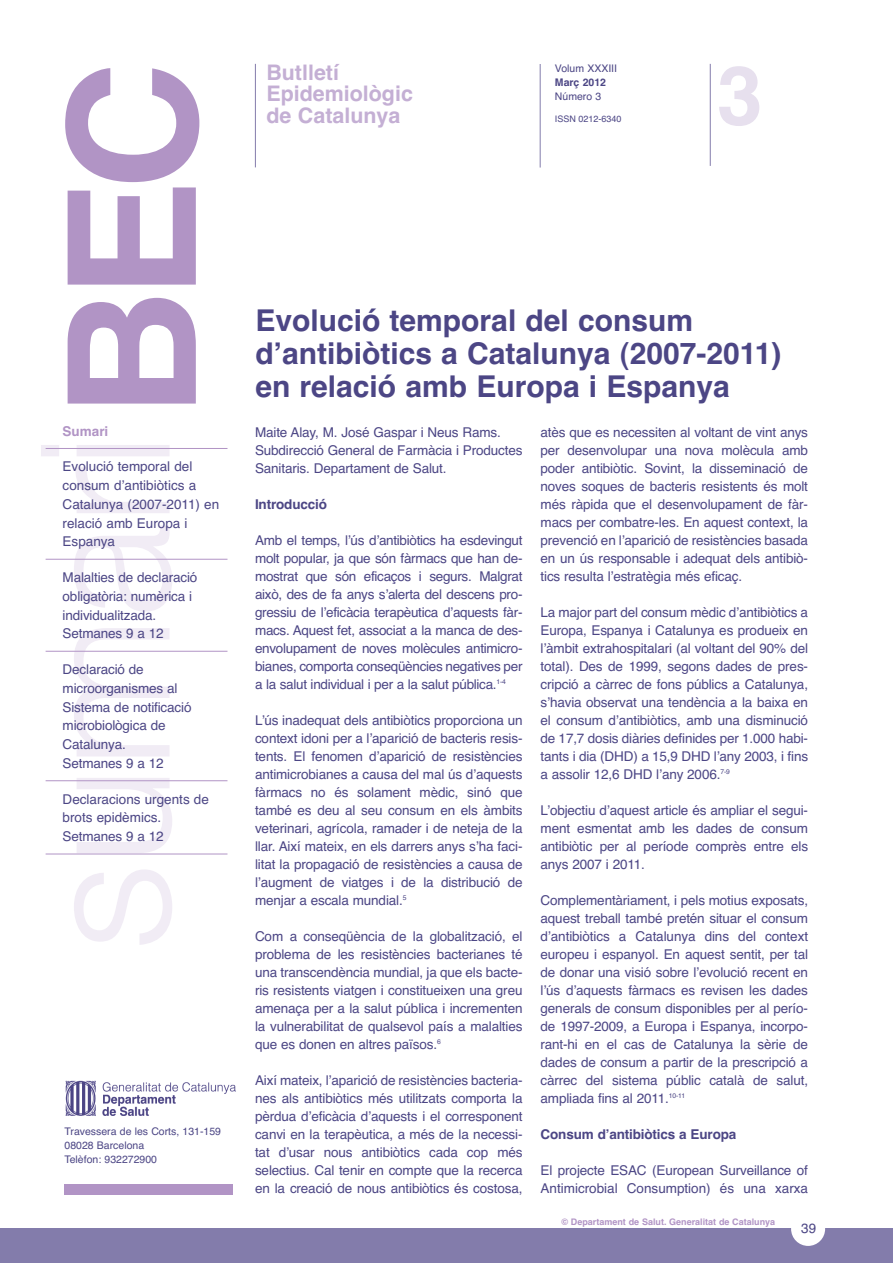
<style>
.page{position:relative;width:893px;height:1263px;background:#fff}
.page>*{position:absolute;margin:0;border:0;box-sizing:border-box;transform-origin:0 0}
.t1{font:700 178.05px "Helvetica";color:#b194c5}
.t2{font:700 82.05px "Helvetica";color:#e7e0ee}
.t3{font:700 30px/33px "Helvetica";color:#4c4685}
.t4{font:700 21.45px/21.5px "Helvetica";color:#c4afd4}
.t5{font:13.5px/18px "Helvetica";letter-spacing:-.01em;color:#4c4685;text-align:justify}
.t6{font:700 13.5px "Helvetica";letter-spacing:-.01em;color:#4c4685}
.t7{font:700 13.5px "Helvetica";color:#b194c5}
.t8{font:10.5px/14.2px "Helvetica";color:#4c4685}
.t9{font:700 10.5px "Helvetica";color:#4c4685}
.t10{font:700 9px "Helvetica";color:#b194c5}
.t11{font:9px "Helvetica";color:#4c4685}
</style>
<div class="page">
<div style="left:0;top:1229px;width:892px;height:34px;background:#837cab"></div>
<hr style="left:709px;top:64px;width:1px;height:102px;background:#837cab">
<div style="left:64px;top:1184px;width:169px;height:11px;background:#b194c5"></div>
<hr style="left:255px;top:64px;width:1px;height:103px;background:#837cab">
<img style="left:65px;top:1080px;width:171px;height:36px">
<hr style="left:539px;top:64px;width:1px;height:104px;background:#837cab">
<svg style="left:41px;top:445px;width:131px;height:500px"></svg>
<hr style="left:46px;top:448px;width:181px;height:1px;background:#b194c5">
<hr style="left:46px;top:559px;width:181px;height:1px;background:#b194c5">
<hr style="left:46px;top:651px;width:181px;height:1px;background:#b194c5">
<hr style="left:46px;top:780px;width:181px;height:1px;background:#b194c5">
<hr style="left:46px;top:854px;width:181px;height:1px;background:#b194c5">
<div style="left:791px;top:1212px;width:34px;height:34px;background:#fff;border-radius:50%"></div>
<h1 class="t1" style="left:68px;top:418px;width:358px;rotate:-90deg">BEC</h1>
<h3 class="t4" style="left:266px;top:64px;width:148px">Butlletí<br>Epidemiològic de Catalunya</h3>
<p class="t8" style="left:555px;top:62px;width:64px">Volum XXXIII</p>
<p class="t9" style="left:555px;top:78px;width:53px">Març 2012</p>
<p class="t8" style="left:555px;top:90px;width:48px">Número 3</p>
<p class="t11" style="left:555px;top:116px;width:68px">ISSN 0212-6340</p>
<h2 class="t2" style="left:717px;top:66px;width:47px">3</h2>
<h3 class="t3" style="left:255px;top:307px;width:527px">Evolució temporal del consum dʼantibiòtics a Catalunya (2007-2011) en relació amb Europa i Espanya</h3>
<p class="t7" style="left:63px;top:426px;width:47px">Sumari</p>
<p class="t5" style="left:63px;top:459px;width:158px;line-height:18.8px;text-align:left">Evolució temporal del consum dʼantibiòtics a<br>Catalunya (2007-2011) en relació amb Europa i<br>Espanya</p>
<p class="t5" style="left:63px;top:569px;width:136px;line-height:18.8px;text-align:left">Malalties de declaració obligatòria: numèrica i individualitzada.<br>Setmanes 9 a 12</p>
<p class="t5" style="left:63px;top:661px;width:130px;line-height:18.8px;text-align:left">Declaració de microorganismes al<br>Sistema de notificació microbiològica de<br>Catalunya.<br>Setmanes 9 a 12</p>
<p class="t5" style="left:63px;top:791px;width:148px;line-height:18.8px;text-align:left">Declaracions urgents de brots epidèmics.<br>Setmanes 9 a 12</p>
<p class="t8" style="left:64px;top:1125px;width:158px">Travessera de les Corts, 131-159<br>08028 Barcelona<br>Telèfon: 932272900</p>
<p class="t5" style="left:255px;top:424px;width:269px;text-align:left">Maite Alay, M. José Gaspar i Neus Rams.<br>Subdirecció General de Farmàcia i Produc tes<br>Sanitaris. Departament de Salut.</p>
<p class="t6" style="left:255px;top:499px;width:73px">Introducció</p>
<p class="t5" style="left:255px;top:532px;width:269px">Amb el temps, lʼús dʼantibiòtics ha esdevingut molt popular, ja que són fàrmacs que han de - mos trat que són eficaços i segurs. Malgrat això, des de fa anys sʼalerta del descens pro&shy;gressiu de lʼeficàcia terapèutica dʼaquests fàr&shy;macs. Aquest fet, associat a la manca de des&shy;envolupament de noves molècules antimicro&shy;bianes, comporta conseqüències negatives per a la salut individual i per a la salut pública.<sup>1-4</sup></p>
<p class="t5" style="left:255px;top:712px;width:269px">Lʼús inadequat dels antibiòtics proporciona un context idoni per a lʼaparició de bacteris resis&shy;tents. El fenomen dʼaparició de resistències antimicrobianes a causa del mal ús dʼaquests fàrmacs no és solament mèdic, sinó que també es deu al seu consum en els àmbits veterinari, agrícola, ramader i de neteja de la llar. Així mateix, en els darrers anys sʼha faci&shy;litat la propagació de resistències a causa de lʼaugment de viatges i de la distribució de menjar a escala mundial.<sup>5</sup></p>
<p class="t5" style="left:255px;top:928px;width:269px">Com a conseqüència de la globalització, el problema de les resistències bacterianes té una transcendència mundial, ja que els bacte&shy;ris resistents viatgen i constitueixen una greu amenaça per a la salut pública i incrementen la vulnerabilitat de qualsevol país a malalties que es donen en altres països.<sup>6</sup></p>
<p class="t5" style="left:255px;top:1072px;width:269px">Així mateix, lʼaparició de resistències bacteria&shy;nes als antibiòtics més utilitzats comporta la pèrdua dʼeficàcia dʼaquests i el corresponent canvi en la terapèutica, a més de la necessi&shy;tat dʼusar nous antibiòtics cada cop més selectius. Cal tenir en compte que la recerca en la creació de nous antibiòtics és costosa,</p>
<p class="t5" style="left:540px;top:424px;width:269px">atès que es necessiten al voltant de vint anys per desenvolupar una nova molècula amb poder antibiòtic. Sovint, la disseminació de noves soques de bacteris resistents és molt més ràpida que el desenvolupament de fàr&shy;macs per combatre-les. En aquest context, la prevenció en lʼaparició de resistències basada en un ús responsable i adequat dels antibiò&shy;tics resulta lʼestratègia més eficaç.</p>
<p class="t5" style="left:540px;top:604px;width:269px">La major part del consum mèdic dʼantibiòtics a Europa, Espanya i Catalunya es produeix en lʼàmbit extrahospitalari (al voltant del 90% del total). Des de 1999, segons dades de pres&shy;cripció a càrrec de fons públics a Catalunya, sʼhavia observat una tendència a la baixa en el consum dʼantibiòtics, amb una disminució de 17,7 dosis diàries definides per 1.000 habi&shy;tants i dia (DHD) a 15,9 DHD lʼany 2003, i fins a assolir 12,6 DHD lʼany 2006.<sup>7-9</sup></p>
<p class="t5" style="left:540px;top:802px;width:269px">Lʼobjectiu dʼaquest article és ampliar el segui&shy;ment esmentat amb les dades de consum antibiòtic per al període comprès entre els anys 2007 i 2011.</p>
<p class="t5" style="left:540px;top:892px;width:269px">Complementàriament, i pels motius exposats, aquest treball també pretén situar el consum dʼantibiòtics a Catalunya dins del context europeu i espanyol. En aquest sentit, per tal de donar una visió sobre lʼevolució recent en lʼús dʼaquests fàrmacs es revisen les dades generals de consum disponibles per al perío&shy;de 1997-2009, a Europa i Espanya, incorpo&shy;rant-hi en el cas de Catalunya la sèrie de dades de consum a partir de la prescripció a càrrec del sistema públic català de salut, ampliada fins al 2011.<sup>10-11</sup></p>
<p class="t6" style="left:540px;top:1129px;width:197px">Consum dʼantibiòtics a Europa</p>
<p class="t5" style="left:540px;top:1162px;width:269px">El projecte ESAC (European Surveillance of<br>Antimicrobial Consumption) és una xarxa</p>
<p class="t10" style="left:561px;top:1218px;width:215px">© Departament de Salut. Generalitat de Catalunya</p>
<p class="t5" style="left:801px;top:1221px;width:17px">39</p>
</div>
